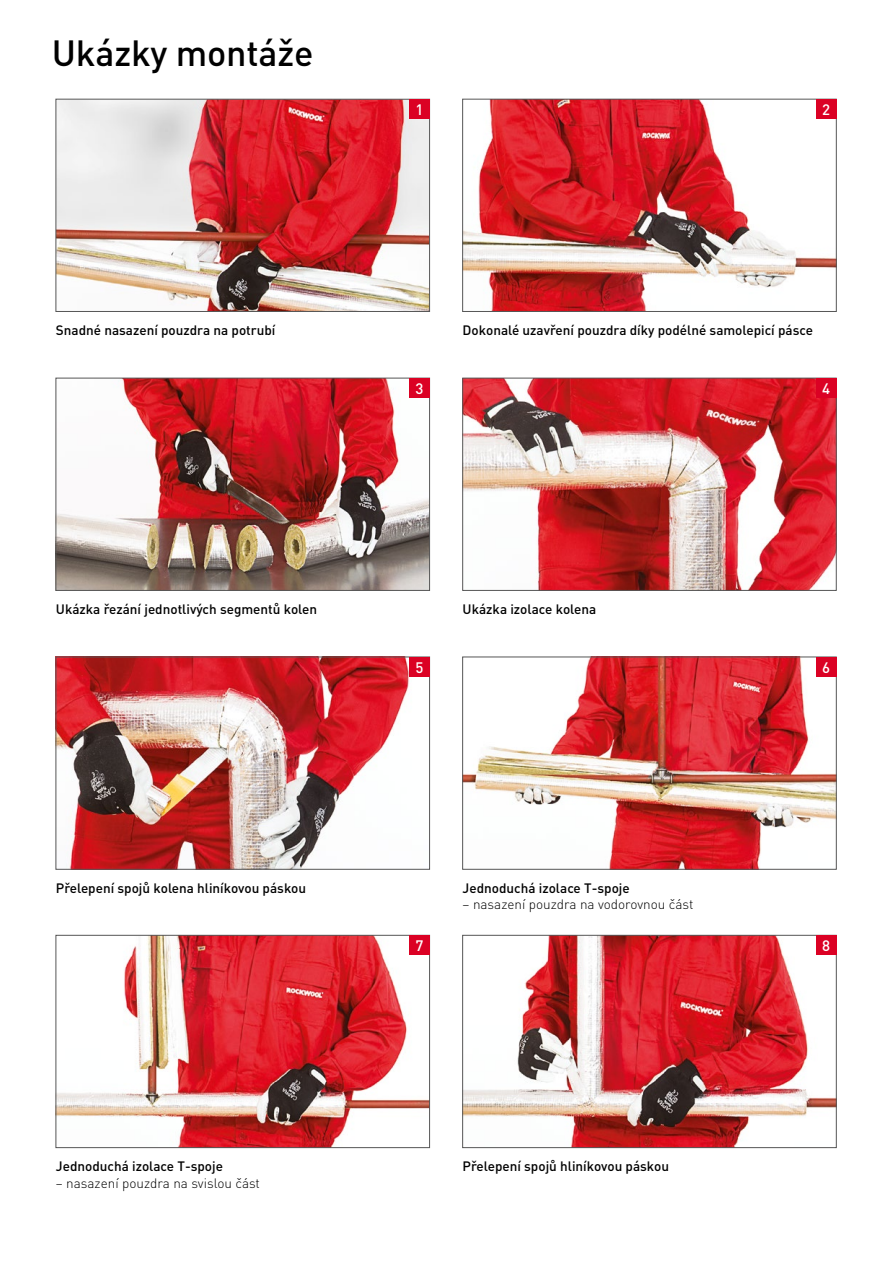
<style>
.page{position:relative;width:893px;height:1263px;background:#fff}
.page>*{position:absolute;margin:0;border:0;box-sizing:border-box;transform-origin:0 0}
.t1{font:500 36px "DIN Pro";letter-spacing:-.005em;color:#000}
.t2{font:500 15px "DIN Pro";color:#fff}
.t3{font:500 13.5px "DIN Pro";color:#000}
.t4{font:300 13.5px "DIN Pro";color:#000}
</style>
<div class="page">
<hr style="left:892px;top:0;width:1px;height:1263px;background:#db0124">
<img style="left:58px;top:101px;width:370px;height:209px">
<div style="left:56px;top:99px;width:374px;height:213px;border:1px solid #565656"></div>
<img style="left:58px;top:659px;width:351px;height:208px">
<div style="left:56px;top:657px;width:374px;height:212px;border:1px solid #565656"></div>
<img style="left:58px;top:937px;width:370px;height:209px">
<div style="left:56px;top:935px;width:374px;height:213px;border:1px solid #565656"></div>
<img style="left:58px;top:380px;width:370px;height:209px">
<div style="left:56px;top:378px;width:374px;height:213px;border:1px solid #565656"></div>
<img style="left:464px;top:659px;width:370px;height:208px">
<img style="left:464px;top:937px;width:370px;height:209px">
<div style="left:462px;top:935px;width:374px;height:213px;border:1px solid #565656"></div>
<img style="left:464px;top:380px;width:370px;height:209px">
<div style="left:462px;top:378px;width:374px;height:213px;border:1px solid #565656"></div>
<img style="left:464px;top:101px;width:370px;height:209px">
<div style="left:462px;top:99px;width:374px;height:213px;border:1px solid #565656"></div>
<div style="left:409px;top:99px;width:20px;height:20px;background:#db0124"></div>
<div style="left:409px;top:378px;width:20px;height:20px;background:#db0124"></div>
<div style="left:409px;top:657px;width:20px;height:20px;background:#db0124"></div>
<div style="left:409px;top:935px;width:20px;height:20px;background:#db0124"></div>
<div style="left:816px;top:99px;width:20px;height:20px;background:#db0124"></div>
<div style="left:816px;top:378px;width:20px;height:20px;background:#db0124"></div>
<div style="left:816px;top:657px;width:20px;height:20px;background:#db0124"></div>
<div style="left:816px;top:935px;width:20px;height:20px;background:#db0124"></div>
<h1 class="t1" style="left:52px;top:29px;width:263px">Ukázky montáže</h1>
<p class="t2" style="left:415px;top:99px;width:9px">1</p>
<p class="t2" style="left:822px;top:99px;width:9px">2</p>
<p class="t3" style="left:56px;top:321px;width:221px">Snadné nasazení pouzdra na potrubí</p>
<p class="t3" style="left:463px;top:321px;width:352px">Dokonalé uzavření pouzdra díky podélné samolepicí pásce</p>
<p class="t2" style="left:415px;top:378px;width:9px">3</p>
<p class="t2" style="left:822px;top:378px;width:9px">4</p>
<p class="t3" style="left:56px;top:600px;width:263px">Ukázka řezání jednotlivých segmentů kolen</p>
<p class="t3" style="left:463px;top:600px;width:135px">Ukázka izolace kolena</p>
<p class="t2" style="left:415px;top:657px;width:9px">5</p>
<p class="t2" style="left:822px;top:657px;width:9px">6</p>
<p class="t3" style="left:56px;top:879px;width:252px">Přelepení spojů kolena hliníkovou páskou</p>
<p class="t3" style="left:463px;top:879px;width:169px">Jednoduchá izolace T-spoje</p>
<p class="t4" style="left:463px;top:895px;width:232px">– nasazení pouzdra na vodorovnou část</p>
<p class="t2" style="left:415px;top:935px;width:9px">7</p>
<p class="t2" style="left:822px;top:935px;width:9px">8</p>
<p class="t3" style="left:56px;top:1157px;width:169px">Jednoduchá izolace T-spoje</p>
<p class="t4" style="left:56px;top:1173px;width:206px">– nasazení pouzdra na svislou část</p>
<p class="t3" style="left:463px;top:1157px;width:208px">Přelepení spojů hliníkovou páskou</p>
</div>
